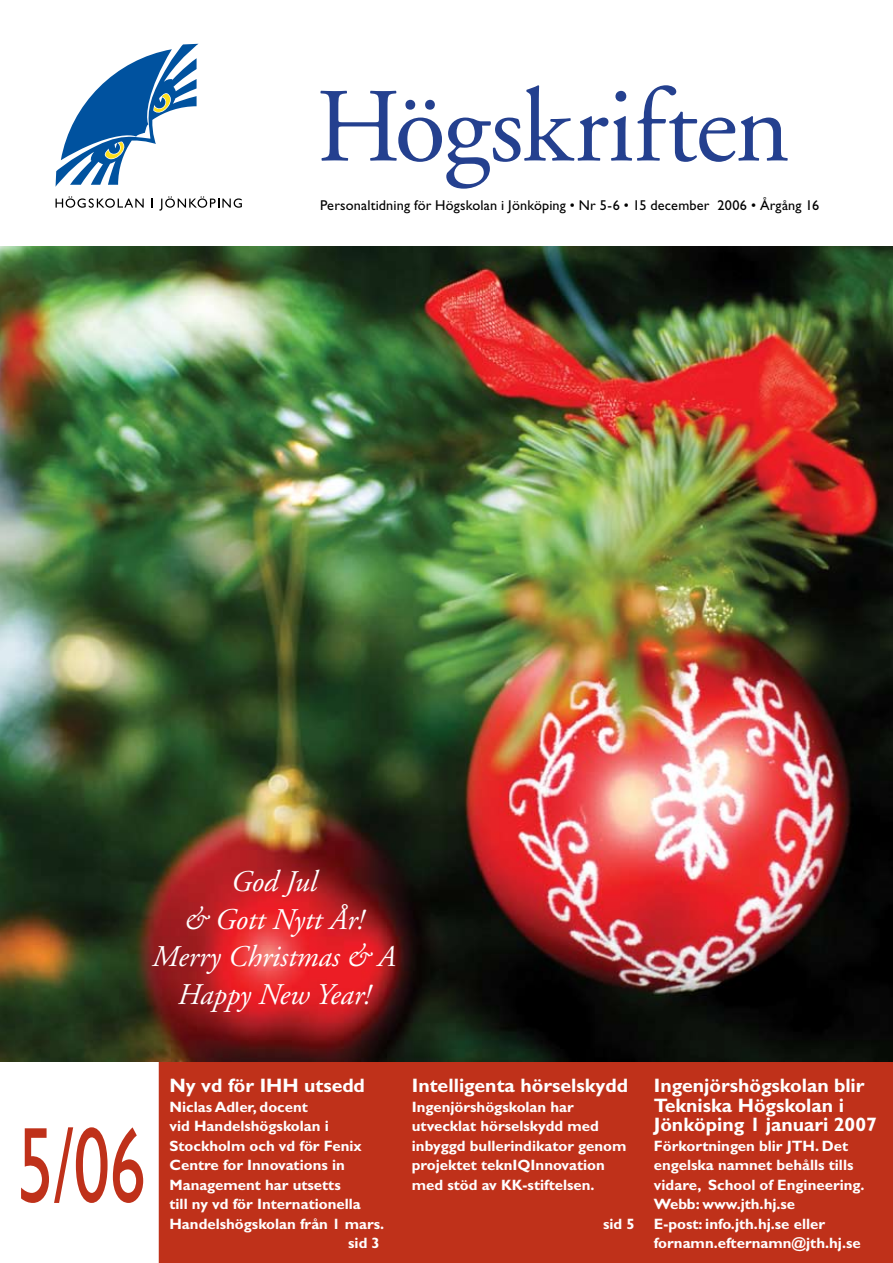
<style>
.page{position:relative;width:893px;height:1263px;background:#fff}
.page>*{position:absolute;margin:0;border:0;box-sizing:border-box;transform-origin:0 0}
.t1{font:108px "Gill Sans";color:#bf311a;scale:.67 1}
.t2{font:105px "Adobe Garamond";letter-spacing:-.015em;color:#24408f}
.t3{font:italic 30px/37.5px "Adobe Garamond";color:#fff;text-align:center}
.t4{font:700 19.5px/19.5px "Gill Sans";color:#fff}
.t5{font:700 15px/19.5px "Gill Sans";color:#fff}
.t6{font:14.25px "Gill Sans";letter-spacing:.01em;color:#000}
</style>
<div class="page">
<div style="left:159px;top:1061px;width:734px;height:202px;background:#bf311a"></div>
<svg style="left:0;top:1061px;width:159px;height:202px"></svg>
<svg style="left:56px;top:44px;width:142px;height:142px"></svg>
<svg style="left:56px;top:196px;width:88px;height:12px"></svg>
<svg style="left:159px;top:196px;width:83px;height:15px"></svg>
<img style="left:0;top:247px;width:893px;height:814px">
<h2 class="t2" style="left:316px;top:71px;width:475px">Högskriften</h2>
<p class="t6" style="left:320px;top:197px;width:501px">Personaltidning för Högskolan i Jönköping • Nr 5-6 • 15 december 2006 • Årgång 16</p>
<h3 class="t3" style="left:152px;top:864px;width:245px">God Jul<br>&amp; Gott Nytt År!<br>Merry Christmas &amp; A<br>Happy New Year!</h3>
<h1 class="t1" style="left:17px;top:1103px;width:193px">5/06</h1>
<h3 class="t4" style="left:169px;top:1076px;width:197px">Ny vd för IHH utsedd</h3>
<p class="t5" style="left:169px;top:1097px;width:140px">Niclas Adler, docent</p>
<p class="t5" style="left:169px;top:1116px;width:161px">vid Handelshögskolan i</p>
<p class="t5" style="left:169px;top:1136px;width:194px">Stockholm och vd för Fenix</p>
<p class="t5" style="left:169px;top:1155px;width:177px">Centre for Innovations in</p>
<p class="t5" style="left:169px;top:1175px;width:173px">Management har utsetts</p>
<p class="t5" style="left:169px;top:1194px;width:193px">till ny vd för Internationella</p>
<p class="t5" style="left:169px;top:1214px;width:216px">Handelshögskolan från 1 mars.</p>
<p class="t5" style="left:348px;top:1233px;width:33px">sid 3</p>
<h3 class="t4" style="left:412px;top:1076px;width:218px">Intelligenta hörselskydd</h3>
<p class="t5" style="left:412px;top:1097px;width:216px">Ingenjörshögskolan har utvecklat hörselskydd med inbyggd bullerindikator genom projektet teknIQInnovation med stöd av KK-stiftelsen.</p>
<p class="t5" style="left:603px;top:1214px;width:33px">sid 5</p>
<h3 class="t4" style="left:654px;top:1076px;width:225px">Ingenjörshögskolan blir<br>Tekniska Högskolan i<br>Jönköping 1 januari 2007</h3>
<p class="t5" style="left:654px;top:1136px;width:212px">Förkortningen blir JTH. Det engelska namnet behålls tills vidare, School of Engineering.<br>Webb: www.jth.hj.se<br>E-post: info.jth.hj.se eller fornamn.efternamn@jth.hj.se</p>
</div>
